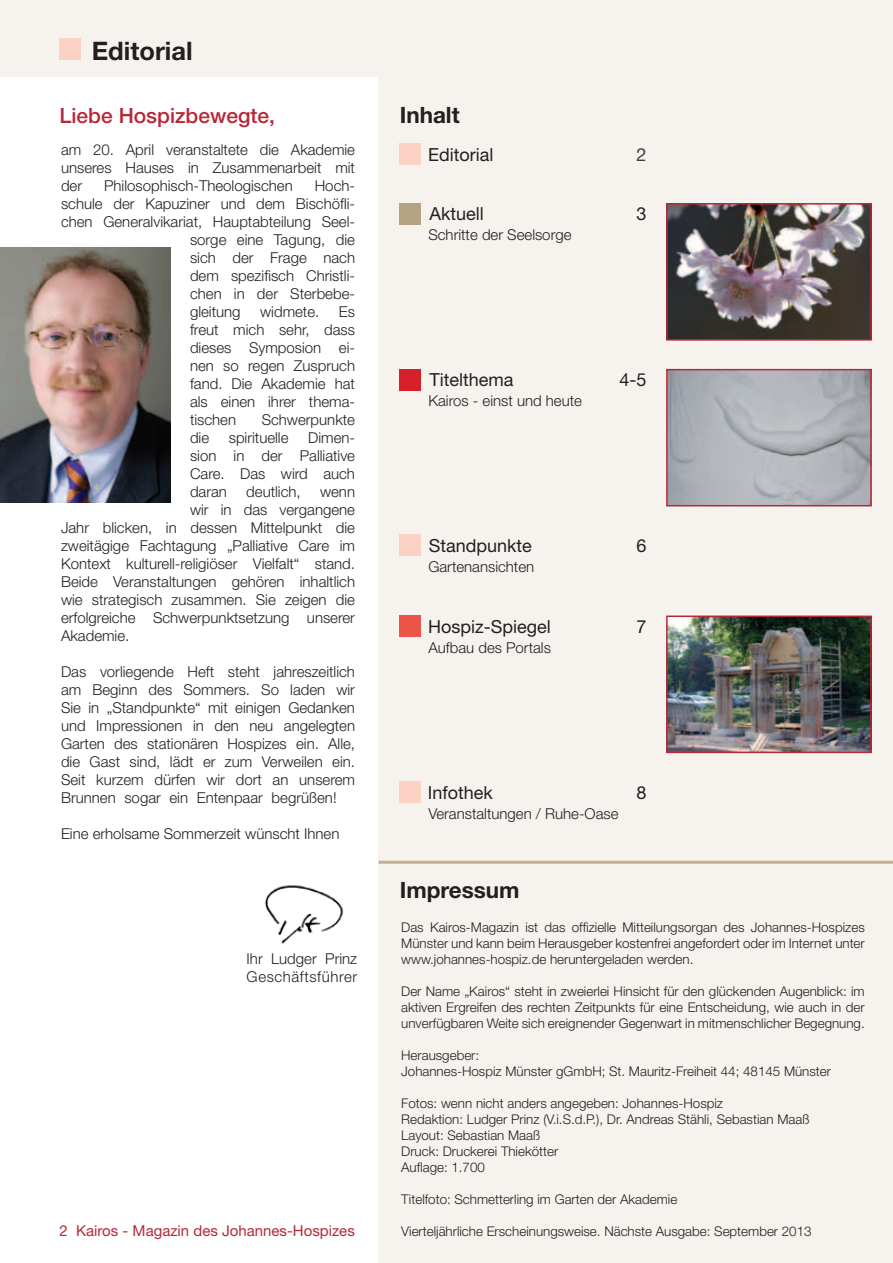
<style>
.page{position:relative;width:893px;height:1263px;background:#fff}
.page>*{position:absolute;margin:0;border:0;box-sizing:border-box;transform-origin:0 0}
.t1{font:700 25.5px "Helvetica Neue";color:#231f20}
.t2{font:700 22.5px "Helvetica Neue";color:#231f20}
.t3{font:500 21px "Helvetica Neue";color:#b72837}
.t4{font:18px "Helvetica Neue";color:#231f20}
.t5{font:18px "Helvetica Neue";color:#3e3e3f}
.t6{font:300 15px/18px "Helvetica Neue";color:#231f20;text-align:justify}
.t7{font:15px "Helvetica Neue";color:#b72837}
.t8{font:300 15px/18px "Helvetica Neue";letter-spacing:.04em;color:#231f20}
.t9{font:300 13.35px/16px "Helvetica Neue";color:#231f20;text-align:justify}
</style>
<div class="page">
<div style="left:0;top:0;width:893px;height:77px;background:#f6f3ef"></div>
<div style="left:60px;top:38px;width:21px;height:22px;background:#fad1c3"></div>
<div style="left:378px;top:0;width:515px;height:1263px;background:#f6f3ef"></div>
<div style="left:400px;top:143px;width:21px;height:22px;background:#fad1c3"></div>
<div style="left:400px;top:203px;width:21px;height:21px;background:#b3a284"></div>
<img style="left:669px;top:206px;width:200px;height:132px">
<div style="left:666px;top:203px;width:206px;height:138px;border:2px solid #b72837"></div>
<div style="left:400px;top:369px;width:21px;height:21px;background:#d6202a"></div>
<img style="left:669px;top:372px;width:200px;height:131px">
<div style="left:666px;top:369px;width:206px;height:137px;border:2px solid #b72837"></div>
<div style="left:400px;top:535px;width:21px;height:21px;background:#fad1c3"></div>
<div style="left:400px;top:781px;width:21px;height:22px;background:#fad1c3"></div>
<div style="left:400px;top:615px;width:21px;height:22px;background:#ea5548"></div>
<img style="left:669px;top:618px;width:200px;height:132px">
<div style="left:666px;top:615px;width:206px;height:138px;border:2px solid #b72837"></div>
<img style="left:0;top:247px;width:170px;height:255px">
<img style="left:264px;top:885px;width:80px;height:59px">
<hr style="left:378px;top:861px;width:515px;height:3px;background:#c3af91">
<h1 class="t1" style="left:92px;top:35px;width:102px">Editorial</h1>
<h3 class="t3" style="left:60px;top:103px;width:217px">Liebe Hospizbewegte,</h3>
<p class="t6" style="left:61px;top:140px;width:296px">am 20. April veranstaltete die Akademie unseres Hauses in Zusammenarbeit mit der</p>
<p class="t6" style="left:104px;top:176px;width:190px">Philosophisch-Theologischen</p>
<p class="t6" style="left:315px;top:176px;width:42px">Hoch-</p>
<p class="t6" style="left:61px;top:194px;width:296px">schule der Kapuziner und dem Bischöfli-</p>
<p class="t6" style="left:61px;top:212px;width:296px">chen Generalvikariat, Hauptabteilung Seel-</p>
<p class="t6" style="left:190px;top:230px;width:166px">sorge eine Tagung, die</p>
<p class="t6" style="left:190px;top:248px;width:166px">sich der Frage nach</p>
<p class="t6" style="left:190px;top:266px;width:167px">dem spezifisch Christli-</p>
<p class="t6" style="left:190px;top:284px;width:166px">chen in der Sterbebe-</p>
<p class="t6" style="left:190px;top:302px;width:52px">gleitung</p>
<p class="t6" style="left:260px;top:302px;width:61px">widmete.</p>
<p class="t6" style="left:190px;top:302px;width:167px;text-indent:149px">Es freut mich sehr, dass dieses Symposion ei&shy;nen so regen Zuspruch fand. Die Akademie hat als einen ihrer thema&shy;tischen</p>
<p class="t6" style="left:262px;top:410px;width:95px">Schwerpunkte</p>
<p class="t6" style="left:190px;top:428px;width:167px;text-indent:118px">Dimen&shy;sion in der Palliative Care. Das wird auch daran</p>
<p class="t6" style="left:190px;top:428px;width:21px">die</p>
<p class="t6" style="left:229px;top:428px;width:61px">spirituelle</p>
<p class="t6" style="left:246px;top:482px;width:56px">deutlich,</p>
<p class="t6" style="left:320px;top:482px;width:37px">wenn</p>
<p class="t6" style="left:190px;top:500px;width:167px">wir in das vergangene</p>
<p class="t6" style="left:61px;top:518px;width:296px">Jahr blicken, in dessen Mittelpunkt die</p>
<p class="t6" style="left:61px;top:536px;width:296px">zweitägige Fachtagung „Palliative Care im</p>
<p class="t6" style="left:61px;top:554px;width:296px">Kontext kulturell-religiöser Vielfalt“ stand.</p>
<p class="t6" style="left:61px;top:572px;width:295px">Beide Veranstaltungen gehören inhaltlich</p>
<p class="t6" style="left:61px;top:590px;width:295px">wie strategisch zusammen. Sie zeigen die</p>
<p class="t6" style="left:61px;top:608px;width:295px">erfolgreiche Schwerpunktsetzung unserer</p>
<p class="t6" style="left:61px;top:626px;width:70px">Akademie.</p>
<p class="t6" style="left:61px;top:662px;width:296px">Das vorliegende Heft steht jahreszeitlich am Beginn des Sommers. So laden wir Sie in „Standpunkte“ mit einigen Gedanken und Impressionen in den neu angelegten Garten des stationären Hospizes ein. Alle, die Gast sind, lädt er zum Verweilen ein.<br>Seit kurzem dürfen wir dort an unserem Brunnen sogar ein Entenpaar begrüßen!</p>
<p class="t6" style="left:61px;top:824px;width:280px">Eine erholsame Sommerzeit wünscht Ihnen</p>
<p class="t8" style="left:247px;top:949px;width:112px">Ihr Ludger Prinz<br>Geschäftsführer</p>
<p class="t7" style="left:60px;top:1222px;width:297px">2 Kairos - Magazin des Johannes-Hospizes</p>
<h2 class="t2" style="left:400px;top:101px;width:61px">Inhalt</h2>
<p class="t4" style="left:428px;top:144px;width:67px">Editorial</p>
<p class="t4" style="left:430px;top:203px;width:56px">Aktuell</p>
<p class="t6" style="left:428px;top:226px;width:145px">Schritte der Seelsorge</p>
<p class="t5" style="left:636px;top:144px;width:12px">2</p>
<p class="t4" style="left:636px;top:203px;width:12px">3</p>
<p class="t4" style="left:429px;top:369px;width:86px">Titelthema</p>
<p class="t4" style="left:619px;top:369px;width:29px">4-5</p>
<p class="t6" style="left:428px;top:392px;width:155px">Kairos - einst und heute</p>
<p class="t4" style="left:429px;top:535px;width:105px">Standpunkte</p>
<p class="t4" style="left:636px;top:535px;width:12px">6</p>
<p class="t6" style="left:428px;top:558px;width:107px">Gartenansichten</p>
<p class="t4" style="left:428px;top:616px;width:124px">Hospiz-Spiegel</p>
<p class="t4" style="left:636px;top:616px;width:12px">7</p>
<p class="t6" style="left:428px;top:638px;width:124px">Aufbau des Portals</p>
<p class="t4" style="left:428px;top:781px;width:67px">Infothek</p>
<p class="t4" style="left:636px;top:781px;width:12px">8</p>
<p class="t6" style="left:428px;top:804px;width:192px">Veranstaltungen / Ruhe-Oase</p>
<h2 class="t2" style="left:400px;top:876px;width:121px">Impressum</h2>
<p class="t9" style="left:401px;top:918px;width:465px">Das Kairos-Magazin ist das offizielle Mitteilungsorgan des Johannes-Hospizes Münster und kann beim Herausgeber kostenfrei angefordert oder im Internet unter www.johannes-hospiz.de heruntergeladen werden.</p>
<p class="t9" style="left:401px;top:983px;width:465px">Der Name „Kairos“ steht in zweierlei Hinsicht für den glückenden Augenblick: im aktiven Ergreifen des rechten Zeitpunkts für eine Entscheidung, wie auch in der unverfügbaren Weite sich ereignender Gegenwart in mitmenschlicher Begegnung.</p>
<p class="t9" style="left:401px;top:1047px;width:431px">Herausgeber:<br>Johannes-Hospiz Münster gGmbH; St. Mauritz-Freiheit 44; 48145 Münster</p>
<p class="t9" style="left:401px;top:1095px;width:410px;text-align:left">Fotos: wenn nicht anders angegeben: Johannes-Hospiz<br>Redaktion: Ludger Prinz (V.i.S.d.P.), Dr. Andreas Stähli, Sebastian Maaß Layout: Sebastian Maaß<br>Druck: Druckerei Thiekötter<br>Auflage: 1.700</p>
<p class="t9" style="left:401px;top:1191px;width:278px">Titelfoto: Schmetterling im Garten der Akademie</p>
<p class="t9" style="left:401px;top:1223px;width:412px">Vierteljährliche Erscheinungsweise. Nächste Ausgabe: September 2013</p>
</div>
